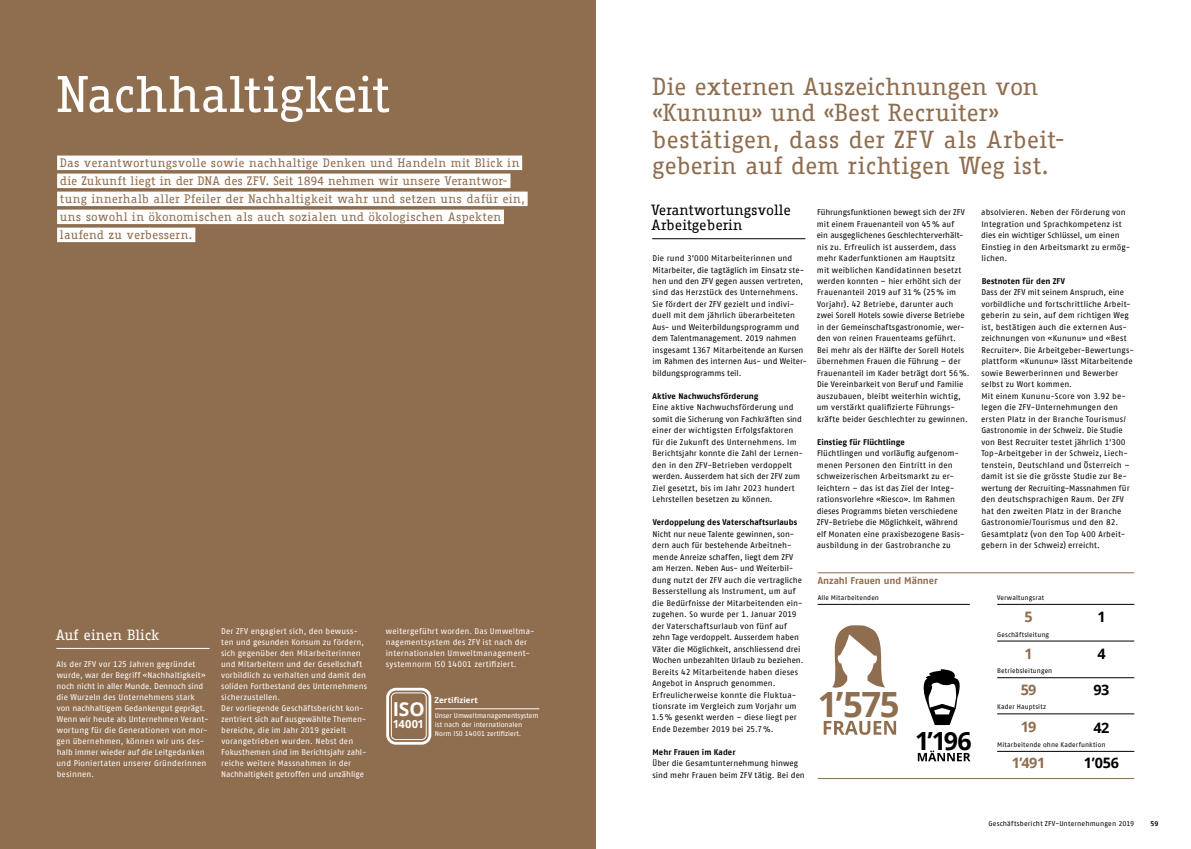
<style>
.page{position:relative;width:1191px;height:849px;background:#fff}
.page>*{position:absolute;margin:0;border:0;box-sizing:border-box;transform-origin:0 0}
.t1{font:50px "Fago Office Serif";letter-spacing:-.015em;color:#fff}
.t2{font:700 34.8px "Open Sans";color:#8f6d4f}
.t3{font:700 25px "Open Sans";color:#000}
.t4{font:24px/26.5px "Fago Office Serif";letter-spacing:-.005em;color:#8f6d4f}
.t5{font:700 19.2px "Open Sans";color:#fff}
.t6{font:14.4px/15px "Fago Office Serif";letter-spacing:-.01em;color:#000}
.t7{font:14.4px "Fago Office Serif";letter-spacing:-.005em;color:#fff}
.t8{font:700 14.4px "Open Sans";letter-spacing:-.04em;color:#8f6d4f}
.t9{font:700 14.4px "Open Sans";letter-spacing:-.02em;color:#000}
.t10{font:12px/18px "Fago Office Serif";letter-spacing:.005em;color:#8f6d4f}
.t11{font:700 11.2px "Open Sans";letter-spacing:-.02em;color:#fff}
.t12{font:9.7px "Fago No Bold Tf";letter-spacing:-.005em;color:#8f6d4f}
.t13{font:8.2px/11.5px "Fago No Regular Tf";letter-spacing:.01em;color:#000}
.t14{font:8.2px/11px "Fago No Regular Tf";letter-spacing:.015em;color:#fff}
.t15{font:8.2px "Fago No Bold Tf";letter-spacing:.005em;color:#000}
.t16{font:700 8px "Open Sans";letter-spacing:.01em;color:#fff}
.t17{font:7px/8.8px "Fago No Regular Tf";letter-spacing:-.01em;color:#fff}
.t18{font:7px "Fago No Regular Tf";letter-spacing:.02em;color:#000}
.t19{font:6.8px "Fago No Bold Tf";color:#000}
.t20{font:6.7px "Fago No Regular Tf";letter-spacing:.015em;color:#000}
</style>
<div class="page">
<div style="left:0;top:0;width:595px;height:849px;background:#8f6d4f"></div>
<div style="left:57px;top:155px;width:465px;height:15px;background:#fff"></div>
<div style="left:57px;top:173px;width:453px;height:15px;background:#fff"></div>
<div style="left:57px;top:191px;width:470px;height:15px;background:#fff"></div>
<div style="left:57px;top:209px;width:447px;height:15px;background:#fff"></div>
<div style="left:57px;top:227px;width:138px;height:15px;background:#fff"></div>
<div style="left:386px;top:687px;width:45px;height:57px;border:3px solid #fff;border-radius:8px"></div>
<div style="left:391px;top:692px;width:36px;height:48px;border:1px solid #fff;border-radius:5px"></div>
<hr style="left:435px;top:708px;width:104px;height:1px;background:#fff">
<hr style="left:652px;top:238px;width:153px;height:1px;background:#000">
<svg style="left:832px;top:625px;width:54px;height:63px"></svg>
<svg style="left:823px;top:720px;width:73px;height:14px"></svg>
<svg style="left:917px;top:750px;width:53px;height:11px"></svg>
<svg style="left:923px;top:669px;width:37px;height:56px"></svg>
<hr style="left:997px;top:604px;width:137px;height:1px;background:#000">
<hr style="left:997px;top:641px;width:137px;height:1px;background:#000">
<hr style="left:997px;top:677px;width:137px;height:1px;background:#000">
<hr style="left:997px;top:713px;width:137px;height:1px;background:#000">
<hr style="left:997px;top:751px;width:137px;height:1px;background:#000">
<hr style="left:817px;top:604px;width:152px;height:1px;background:#000">
<hr style="left:817px;top:778px;width:317px;height:1px;background:#8f6d4f">
<hr style="left:817px;top:572px;width:317px;height:1px;background:#8f6d4f">
<hr style="left:56px;top:648px;width:154px;height:1px;background:#fff">
<h1 class="t1" style="left:56px;top:67px;width:336px">Nachhaltigkeit</h1>
<p class="t10" style="left:60px;top:154px;width:466px">Das verantwortungsvolle sowie nachhaltige Denken und Handeln mit Blick in die Zukunft liegt in der DNA des ZFV. Seit 1894 nehmen wir unsere Verantwor&shy;tung innerhalb aller Pfeiler der Nachhaltigkeit wahr und setzen uns dafür ein, uns sowohl in ökonomischen als auch sozialen und ökologischen Aspekten laufend zu verbessern.</p>
<h3 class="t7" style="left:55px;top:627px;width:106px">Auf einen Blick</h3>
<p class="t14" style="left:56px;top:658px;width:154px">Als der ZFV vor 125 Jahren gegründet wurde, war der Begriff «Nachhaltigkeit» noch nicht in aller Munde. Dennoch sind die Wurzeln des Unternehmens stark von nachhaltigem Gedankengut geprägt.<br>Wenn wir heute als Unternehmen Verant&shy;wortung für die Generationen von mor&shy;gen übernehmen, können wir uns des&shy;halb immer wieder auf die Leitgedanken und Pioniertaten unserer Gründerinnen besinnen.</p>
<p class="t14" style="left:221px;top:625px;width:147px">Der ZFV engagiert sich, den bewuss&shy;ten und gesunden Konsum zu fördern, sich gegenüber den Mitarbeiterinnen und Mitarbeitern und der Gesellschaft vorbildlich zu verhalten und damit den soliden Fortbestand des Unternehmens sicherzustellen.<br>Der vorliegende Geschäftsbericht kon&shy;zentriert sich auf ausgewählte Themen&shy;bereiche, die im Jahr 2019 gezielt vorangetrieben wurden. Nebst den Fokusthemen sind im Berichtsjahr zahl&shy;reiche weitere Massnahmen in der Nachhaltigkeit getroffen und unzählige</p>
<p class="t14" style="left:386px;top:625px;width:150px">weitergeführt worden. Das Umweltma&shy;nagementsystem des ZFV ist nach der internationalen Umweltmanagement&shy;systemnorm ISO 14001 zertifiziert.</p>
<p class="t16" style="left:434px;top:694px;width:45px">Zertifiziert</p>
<h3 class="t5" style="left:393px;top:695px;width:33px">ISO</h3>
<h3 class="t11" style="left:393px;top:716px;width:32px">14001</h3>
<p class="t17" style="left:435px;top:711px;width:105px">Unser Umweltmanagementsystem ist nach der internationalen<br>Norm ISO 14001 zertifiziert.</p>
<h3 class="t4" style="left:652px;top:73px;width:414px">Die externen Auszeichnungen von «Kununu» und «Best Recruiter» bestätigen, dass der ZFV als Arbeit&shy;geberin auf dem richtigen Weg ist.</h3>
<h3 class="t6" style="left:650px;top:203px;width:142px">Verantwortungsvolle<br>Arbeitgeberin</h3>
<p class="t13" style="left:652px;top:252px;width:156px">Die rund 3’000 Mitarbeiterinnen und Mitarbeiter, die tagtäglich im Einsatz ste&shy;hen und den ZFV gegen aussen vertreten, sind das Herzstück des Unternehmens.<br>Sie fördert der ZFV gezielt und indivi&shy;duell mit dem jährlich überarbeiteten Aus- und Weiterbildungsprogramm und dem Talentmanagement. 2019 nahmen insgesamt 1367 Mitarbeitende an Kursen im Rahmen des internen Aus- und Weiter&shy;bildungsprogramms teil.</p>
<p class="t15" style="left:652px;top:391px;width:107px">Aktive Nachwuchsförderung</p>
<p class="t13" style="left:652px;top:401px;width:152px">Eine aktive Nachwuchsförderung und somit die Sicherung von Fachkräften sind einer der wichtigsten Erfolgsfaktoren für die Zukunft des Unternehmens. Im Berichtsjahr konnte die Zahl der Lernen&shy;den in den ZFV-Betrieben verdoppelt werden. Ausserdem hat sich der ZFV zum Ziel gesetzt, bis im Jahr 2023 hundert Lehrstellen besetzen zu können.</p>
<p class="t15" style="left:653px;top:517px;width:146px">Verdoppelung des Vaterschaftsurlaubs</p>
<p class="t13" style="left:652px;top:528px;width:153px">Nicht nur neue Talente gewinnen, son&shy;dern auch für bestehende Arbeitneh&shy;mende Anreize schaffen, liegt dem ZFV am Herzen. Neben Aus- und Weiterbil&shy;dung nutzt der ZFV auch die vertragliche Besserstellung als Instrument, um auf die Bedürfnisse der Mitarbeitenden ein&shy;zugehen. So wurde per 1. Januar 2019 der Vaterschaftsurlaub von fünf auf zehn Tage verdoppelt. Ausserdem haben Väter die Möglichkeit, anschliessend drei Wochen unbezahlten Urlaub zu beziehen.<br>Bereits 42 Mitarbeitende haben dieses Angebot in Anspruch genommen.<br>Erfreulicherweise konnte die Fluktua&shy;tionsrate im Vergleich zum Vorjahr um 1.5% gesenkt werden – diese liegt per Ende Dezember 2019 bei 25.7%.</p>
<p class="t15" style="left:652px;top:747px;width:84px">Mehr Frauen im Kader</p>
<p class="t13" style="left:652px;top:757px;width:154px">Über die Gesamtunternehmung hinweg sind mehr Frauen beim ZFV tätig. Bei den</p>
<p class="t13" style="left:816px;top:206px;width:154px">Führungsfunktionen bewegt sich der ZFV mit einem Frauenanteil von 45% auf<br>ein ausgeglichenes Geschlechterverhält&shy;nis zu. Erfreulich ist ausserdem, dass mehr Kaderfunktionen am Hauptsitz<br>mit weiblichen Kandidatinnen besetzt werden konnten – hier erhöht sich der Frauenanteil 2019 auf 31% (25% im Vorjahr). 42 Betriebe, darunter auch zwei Sorell Hotels sowie diverse Betriebe in der Gemeinschaftsgastronomie, wer&shy;den von reinen Frauenteams geführt.<br>Bei mehr als der Hälfte der Sorell Hotels übernehmen Frauen die Führung – der Frauenanteil im Kader beträgt dort 56%.<br>Die Vereinbarkeit von Beruf und Familie auszubauen, bleibt weiterhin wichtig, um verstärkt qualifizierte Führungs&shy;kräfte beider Geschlechter zu gewinnen.</p>
<p class="t15" style="left:817px;top:437px;width:89px">Einstieg für Flüchtlinge</p>
<p class="t13" style="left:816px;top:447px;width:149px">Flüchtlingen und vorläufig aufgenom&shy;menen Personen den Eintritt in den schweizerischen Arbeitsmarkt zu er&shy;leichtern – das ist das Ziel der Integ&shy;rationsvorlehre «Riesco». Im Rahmen dieses Programms bieten verschiedene ZFV-Betriebe die Möglichkeit, während elf Monaten eine praxisbezogene Basis&shy;ausbildung in der Gastrobranche zu</p>
<p class="t13" style="left:981px;top:206px;width:151px">absolvieren. Neben der Förderung von<br>Integration und Sprachkompetenz ist dies ein wichtiger Schlüssel, um einen<br>Einstieg in den Arbeitsmarkt zu ermög&shy;lichen.</p>
<p class="t15" style="left:981px;top:276px;width:85px">Bestnoten für den ZFV</p>
<p class="t13" style="left:981px;top:287px;width:154px">Dass der ZFV mit seinem Anspruch, eine vorbildliche und fortschrittliche Arbeit&shy;geberin zu sein, auf dem richtigen Weg ist, bestätigen auch die externen Aus&shy;zeichnungen von «Kununu» und «Best Recruiter». Die Arbeitgeber-Bewertungs&shy;plattform «Kununu» lässt Mitarbeitende sowie Bewerberinnen und Bewerber selbst zu Wort kommen.<br>Mit einem Kununu-Score von 3.92 be&shy;legen die ZFV-Unternehmungen den ersten Platz in der Branche Tourismus/ Gastronomie in der Schweiz. Die Studie von Best Recruiter testet jährlich 1’300<br>Top-Arbeitgeber in der Schweiz, Liech&shy;tenstein, Deutschland und Österreich – damit ist sie die grösste Studie zur Be&shy;wertung der Recruiting-Massnahmen für den deutschsprachigen Raum. Der ZFV hat den zweiten Platz in der Branche Gastronomie/Tourismus und den 82.<br>Gesamtplatz (von den Top 400 Arbeit&shy;gebern in der Schweiz) erreicht.</p>
<p class="t12" style="left:817px;top:575px;width:122px">Anzahl Frauen und Männer</p>
<p class="t20" style="left:817px;top:593px;width:63px">Alle Mitarbeitenden</p>
<h2 class="t2" style="left:818px;top:680px;width:83px">1’575</h2>
<h3 class="t3" style="left:915px;top:723px;width:58px">1’196</h3>
<p class="t20" style="left:997px;top:593px;width:49px">Verwaltungsrat</p>
<h3 class="t8" style="left:1024px;top:606px;width:10px">5</h3>
<h3 class="t9" style="left:1097px;top:606px;width:10px">1</h3>
<p class="t20" style="left:997px;top:630px;width:53px">Geschäftsleitung</p>
<h3 class="t8" style="left:1024px;top:643px;width:10px">1</h3>
<h3 class="t9" style="left:1097px;top:643px;width:10px">4</h3>
<p class="t20" style="left:997px;top:667px;width:57px">Betriebsleitungen</p>
<h3 class="t8" style="left:1020px;top:679px;width:17px">59</h3>
<h3 class="t9" style="left:1093px;top:679px;width:17px">93</h3>
<p class="t20" style="left:997px;top:703px;width:50px">Kader Hauptsitz</p>
<p class="t20" style="left:997px;top:740px;width:110px">Mitarbeitende ohne Kaderfunktion</p>
<h3 class="t8" style="left:1021px;top:716px;width:17px">19</h3>
<h3 class="t8" style="left:1011px;top:752px;width:35px">1’491</h3>
<h3 class="t9" style="left:1093px;top:717px;width:17px">42</h3>
<h3 class="t9" style="left:1084px;top:752px;width:37px">1’056</h3>
<p class="t18" style="left:988px;top:819px;width:147px">Geschäftsbericht ZFV-Unternehmungen 2019</p>
<p class="t19" style="left:1150px;top:820px;width:9px">59</p>
</div>
